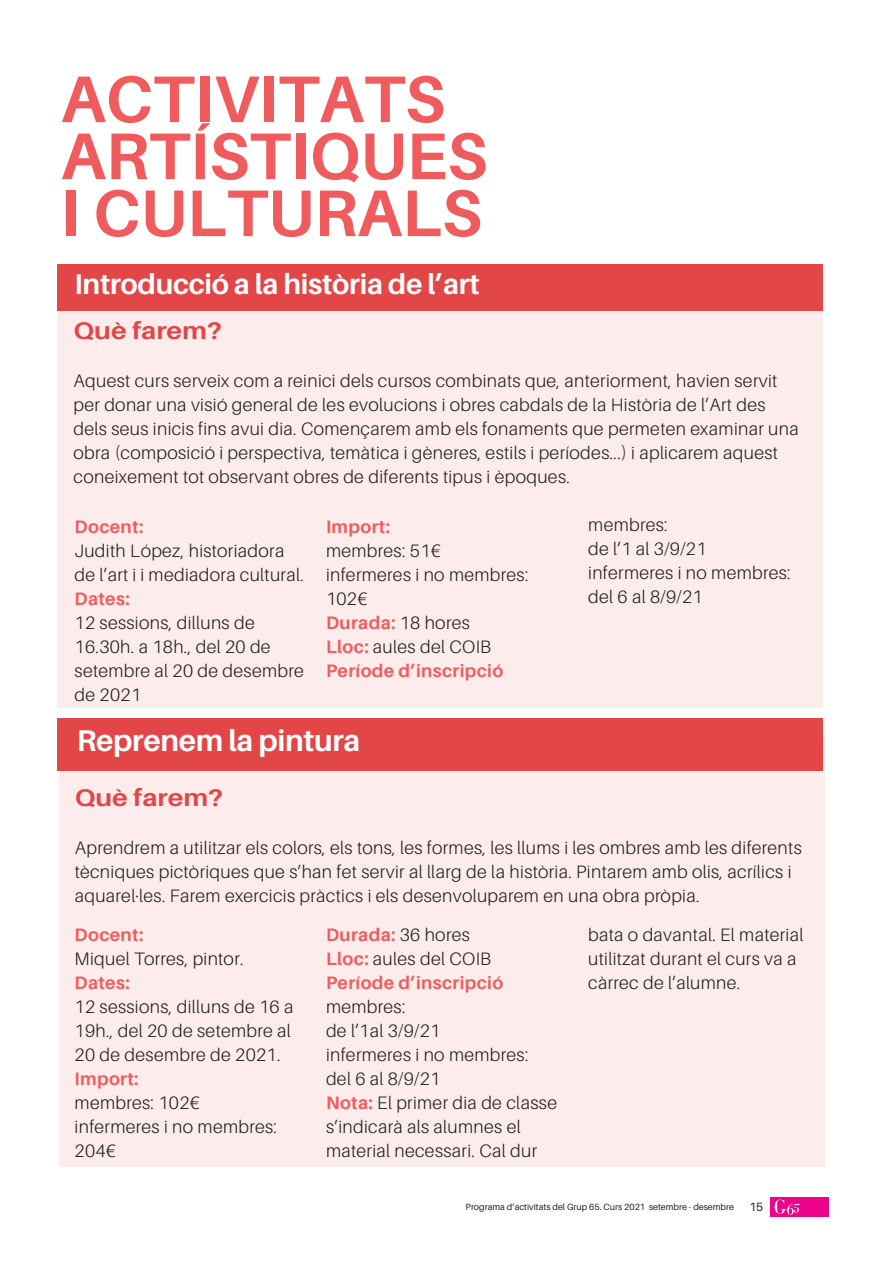
<style>
.page{position:relative;width:893px;height:1263px;background:#fff}
.page>*{position:absolute;margin:0;border:0;box-sizing:border-box;transform-origin:0 0}
.t1{font:700 66px "Aileron";color:#f05c5e}
.t2{font:700 30px "Aileron";letter-spacing:-.01em;color:#fff}
.t3{font:700 28.5px "Aileron";letter-spacing:-.01em;color:#fff}
.t4{font:700 24px "Aileron";color:#e24647;scale:1.13 1}
.t5{font:300 18px/24px "Aileron";letter-spacing:.02em;color:#231f20}
.t6{font:700 18px "Aileron";letter-spacing:.02em;color:#f05c5e}
.t7{font:12px "Aileron";color:#231f20}
.t8{font:9px "Aileron";color:#231f20}
.s1{font-weight:300;color:#231f20}
.s2{font-weight:700;color:#f05c5e}
</style>
<div class="page">
<div style="left:770px;top:1197px;width:59px;height:19px;background:#ed028c"></div>
<svg style="left:775px;top:1199px;width:24px;height:16px"></svg>
<div style="left:58px;top:311px;width:765px;height:397px;background:#fcecec"></div>
<div style="left:58px;top:264px;width:765px;height:47px;background:#e24647"></div>
<div style="left:59px;top:737px;width:765px;height:429px;background:#fcecec"></div>
<div style="left:58px;top:718px;width:765px;height:53px;background:#e24647"></div>
<p class="t1" style="left:61px;top:62px;width:386px">ACTIVITATS</p>
<p class="t1" style="left:61px;top:119px;width:428px">ARTÍSTIQUES</p>
<p class="t1" style="left:61px;top:176px;width:422px">I CULTURALS</p>
<p class="t3" style="left:75px;top:268px;width:407px">Introducció a la història de l’art</p>
<p class="t4" style="left:74px;top:318px;width:133px">Què farem?</p>
<p class="t5" style="left:74px;top:369px;width:727px">Aquest curs serveix com a reinici dels cursos combinats que, anteriorment, havien servit per donar una visió general de les evolucions i obres cabdals de la Història de l’Art des dels seus inicis fins avui dia. Començarem amb els fonaments que permeten examinar una obra (composició i perspectiva, temàtica i gèneres, estils i períodes...) i aplicarem aquest coneixement tot observant obres de diferents tipus i èpoques.</p>
<p class="t6" style="left:75px;top:516px;width:70px">Docent:</p>
<p class="t5" style="left:75px;top:538px;width:231px">Judith López, historiadora de l’art i i mediadora cultural.</p>
<p class="t6" style="left:75px;top:588px;width:57px">Dates:</p>
<p class="t5" style="left:75px;top:610px;width:231px">12 sessions, dilluns de<br>16.30h. a 18h., del 20 de setembre al 20 de desembre de 2021</p>
<p class="t5" style="left:588px;top:513px;width:120px">membres:<br>de l’1 al 3/9/21</p>
<p class="t5" style="left:588px;top:561px;width:204px">infermeres i no membres: del 6 al 8/9/21</p>
<p class="t6" style="left:326px;top:516px;width:66px">Import:</p>
<p class="t5" style="left:326px;top:538px;width:116px">membres: 51€</p>
<p class="t5" style="left:326px;top:562px;width:204px">infermeres i no membres:<br>102€</p>
<p class="t6" style="left:326px;top:612px;width:145px">Durada: <span class="s1">18 hores</span></p>
<p class="t5" style="left:326px;top:634px;width:167px"><span class="s2">Lloc:</span> aules del COIB</p>
<p class="t6" style="left:326px;top:660px;width:179px">Període d’inscripció</p>
<p class="t2" style="left:77px;top:724px;width:285px">Reprenem la pintura</p>
<p class="t4" style="left:75px;top:784px;width:133px">Què farem?</p>
<p class="t5" style="left:75px;top:836px;width:729px">Aprendrem a utilitzar els colors, els tons, les formes, les llums i les ombres amb les diferents tècniques pictòriques que s’han fet servir al llarg de la història. Pintarem amb olis, acrílics i aquarel·les. Farem exercicis pràctics i els desenvoluparem en una obra pròpia.</p>
<p class="t6" style="left:75px;top:924px;width:70px">Docent:</p>
<p class="t5" style="left:75px;top:947px;width:171px">Miquel Torres, pintor.</p>
<p class="t6" style="left:75px;top:972px;width:57px">Dates:</p>
<p class="t5" style="left:75px;top:995px;width:220px">12 sessions, dilluns de 16 a<br>19h., del 20 de setembre al<br>20 de desembre de 2021.</p>
<p class="t6" style="left:75px;top:1068px;width:66px">Import:</p>
<p class="t5" style="left:75px;top:1091px;width:127px">membres: 102€</p>
<p class="t5" style="left:75px;top:1115px;width:204px">infermeres i no membres:<br>204€</p>
<p class="t6" style="left:326px;top:924px;width:145px">Durada: <span class="s1">36 hores</span></p>
<p class="t5" style="left:326px;top:947px;width:167px"><span class="s2">Lloc:</span> aules del COIB</p>
<p class="t6" style="left:326px;top:972px;width:179px">Període d’inscripció</p>
<p class="t5" style="left:326px;top:995px;width:116px">membres:<br>de l’1al 3/9/21</p>
<p class="t5" style="left:326px;top:1043px;width:204px">infermeres i no membres: del 6 al 8/9/21</p>
<p class="t5" style="left:326px;top:1091px;width:233px"><span class="s2">Nota:</span> El primer dia de classe s’indicarà als alumnes el material necessari. Cal dur</p>
<p class="t5" style="left:588px;top:923px;width:217px">bata o davantal. El material utilitzat durant el curs va a càrrec de l’alumne.</p>
<p class="t8" style="left:466px;top:1201px;width:270px">Programa d’activitats del Grup 65. Curs 2021 setembre - desembre</p>
<p class="t7" style="left:749px;top:1200px;width:15px">15</p>
</div>
